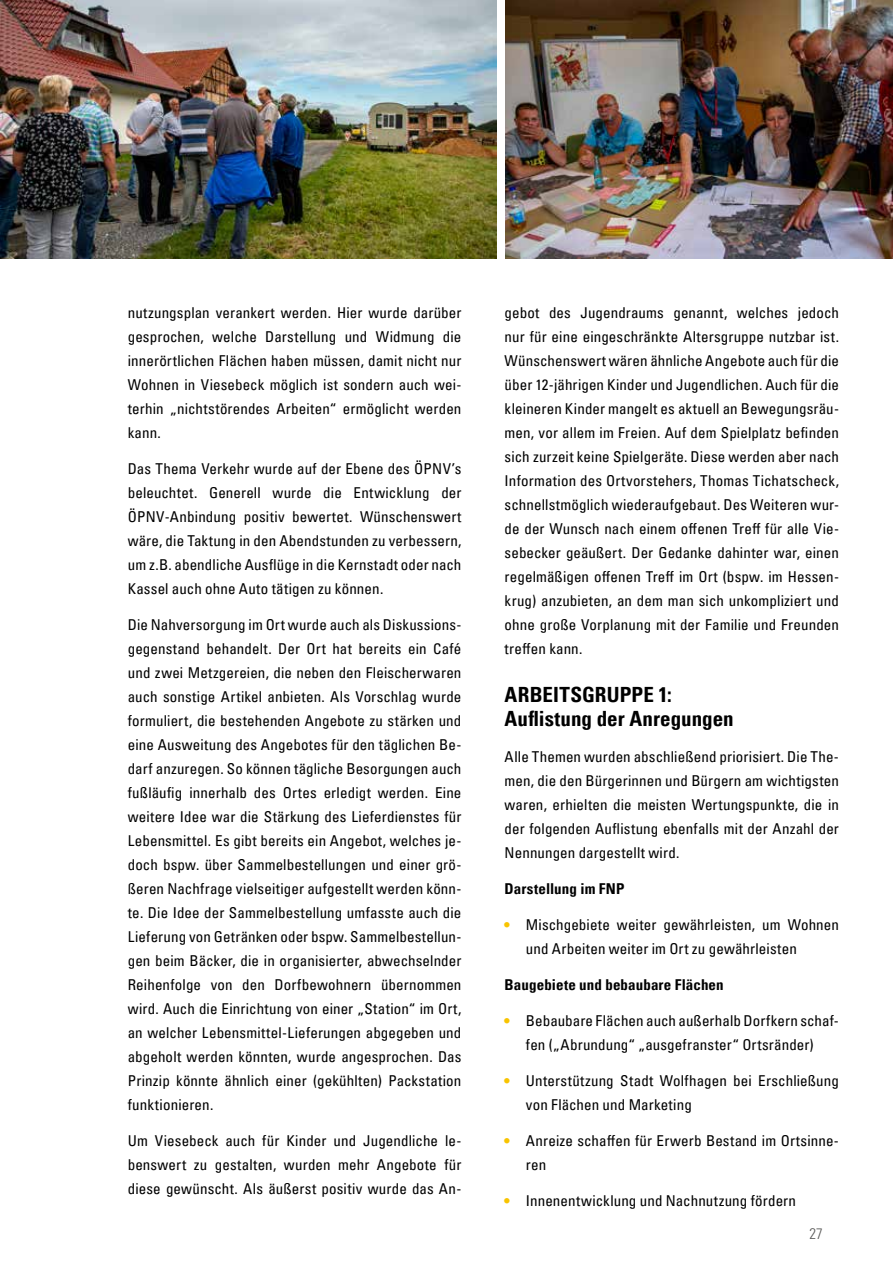
<style>
.page{position:relative;width:893px;height:1263px;background:#fff}
.page>*{position:absolute;margin:0;border:0;box-sizing:border-box;transform-origin:0 0}
.t1{font:700 condensed 21px/24px "Univers LT Pro";letter-spacing:.005em;color:#000}
.t2{font:condensed 15px/24px "Univers LT Pro";letter-spacing:.01em;color:#000;text-align:justify}
.t3{font:700 condensed 15px "Univers LT Pro";letter-spacing:.01em;color:#000}
.t4{font:300 condensed 15px "Univers LT Pro";color:#575756}
.s1{color:#f8c400}
</style>
<div class="page">
<img style="left:505px;top:0;width:388px;height:259px">
<img style="left:0;top:0;width:497px;height:259px">
<p class="t2" style="left:128px;top:300px;width:335px">nutzungsplan verankert werden. Hier wurde darüber gesprochen, welche Darstellung und Widmung die innerörtlichen Flächen haben müssen, damit nicht nur Wohnen in Viesebeck möglich ist sondern auch wei&shy;terhin „nichtstörendes Arbeiten“ ermöglicht werden kann.</p>
<p class="t2" style="left:128px;top:456px;width:335px">Das Thema Verkehr wurde auf der Ebene des ÖPNV’s beleuchtet. Generell wurde die Entwicklung der ÖPNV-Anbindung positiv bewertet. Wünschenswert wäre, die Taktung in den Abendstunden zu verbessern, um z.B. abendliche Ausflüge in die Kernstadt oder nach Kassel auch ohne Auto tätigen zu können.</p>
<p class="t2" style="left:128px;top:612px;width:335px">Die Nahversorgung im Ort wurde auch als Diskussions&shy;gegenstand behandelt. Der Ort hat bereits ein Café und zwei Metzgereien, die neben den Fleischerwaren auch sonstige Artikel anbieten. Als Vorschlag wurde formuliert, die bestehenden Angebote zu stärken und eine Ausweitung des Angebotes für den täglichen Be&shy;darf anzuregen. So können tägliche Besorgungen auch fußläufig innerhalb des Ortes erledigt werden. Eine weitere Idee war die Stärkung des Lieferdienstes für Lebensmittel. Es gibt bereits ein Angebot, welches je&shy;doch bspw. über Sammelbestellungen und einer grö&shy;ßeren Nachfrage vielseitiger aufgestellt werden könn&shy;te. Die Idee der Sammelbestellung umfasste auch die Lieferung von Getränken oder bspw. Sammelbestellun&shy;gen beim Bäcker, die in organisierter, abwechselnder Reihenfolge von den Dorfbewohnern übernommen wird. Auch die Einrichtung von einer „Station“ im Ort, an welcher Lebensmittel-Lieferungen abgegeben und abgeholt werden könnten, wurde angesprochen. Das Prinzip könnte ähnlich einer (gekühlten) Packstation funktionieren.</p>
<p class="t2" style="left:128px;top:1128px;width:335px">Um Viesebeck auch für Kinder und Jugendliche le&shy;benswert zu gestalten, wurden mehr Angebote für diese gewünscht. Als äußerst positiv wurde das An-</p>
<p class="t2" style="left:505px;top:300px;width:336px">gebot des Jugendraums genannt, welches jedoch nur für eine eingeschränkte Altersgruppe nutzbar ist.<br>Wünschenswert wären ähnliche Angebote auch für die über 12-jährigen Kinder und Jugendlichen. Auch für die kleineren Kinder mangelt es aktuell an Bewegungsräu&shy;men, vor allem im Freien. Auf dem Spielplatz befinden sich zurzeit keine Spielgeräte. Diese werden aber nach Information des Ortvorstehers, Thomas Tichatscheck, schnellstmöglich wiederaufgebaut. Des Weiteren wur&shy;de der Wunsch nach einem offenen Treff für alle Vie&shy;sebecker geäußert. Der Gedanke dahinter war, einen regelmäßigen offenen Treff im Ort (bspw. im Hessen&shy;krug) anzubieten, an dem man sich unkompliziert und ohne große Vorplanung mit der Familie und Freunden treffen kann.</p>
<h1 class="t1" style="left:505px;top:682px;width:231px">ARBEITSGRUPPE 1:<br>Auflistung der Anregungen</h1>
<p class="t2" style="left:505px;top:744px;width:336px">Alle Themen wurden abschließend priorisiert. Die The&shy;men, die den Bürgerinnen und Bürgern am wichtigsten waren, erhielten die meisten Wertungspunkte, die in der folgenden Auflistung ebenfalls mit der Anzahl der Nennungen dargestellt wird.</p>
<p class="t3" style="left:505px;top:879px;width:121px">Darstellung im FNP</p>
<p class="t2" style="left:526px;top:912px;width:315px;text-indent:-21px"><span class="s1">•</span> Mischgebiete weiter gewährleisten, um Wohnen und Arbeiten weiter im Ort zu gewährleisten</p>
<p class="t3" style="left:505px;top:975px;width:221px">Baugebiete und bebaubare Flächen</p>
<p class="t2" style="left:505px;top:1008px;width:336px;text-align:center"><span class="s1">•</span> Bebaubare Flächen auch außerhalb Dorfkern schaf&shy;fen („Abrundung“ „ausgefranster“ Ortsränder)</p>
<p class="t2" style="left:526px;top:1068px;width:315px;text-indent:-21px"><span class="s1">•</span> Unterstützung Stadt Wolfhagen bei Erschließung von Flächen und Marketing</p>
<p class="t2" style="left:526px;top:1128px;width:315px;text-indent:-21px"><span class="s1">•</span> Anreize schaffen für Erwerb Bestand im Ortsinne&shy;ren</p>
<p class="t2" style="left:505px;top:1188px;width:293px"><span class="s1">•</span> Innenentwicklung und Nachnutzung fördern</p>
<p class="t4" style="left:810px;top:1224px;width:15px">27</p>
</div>
